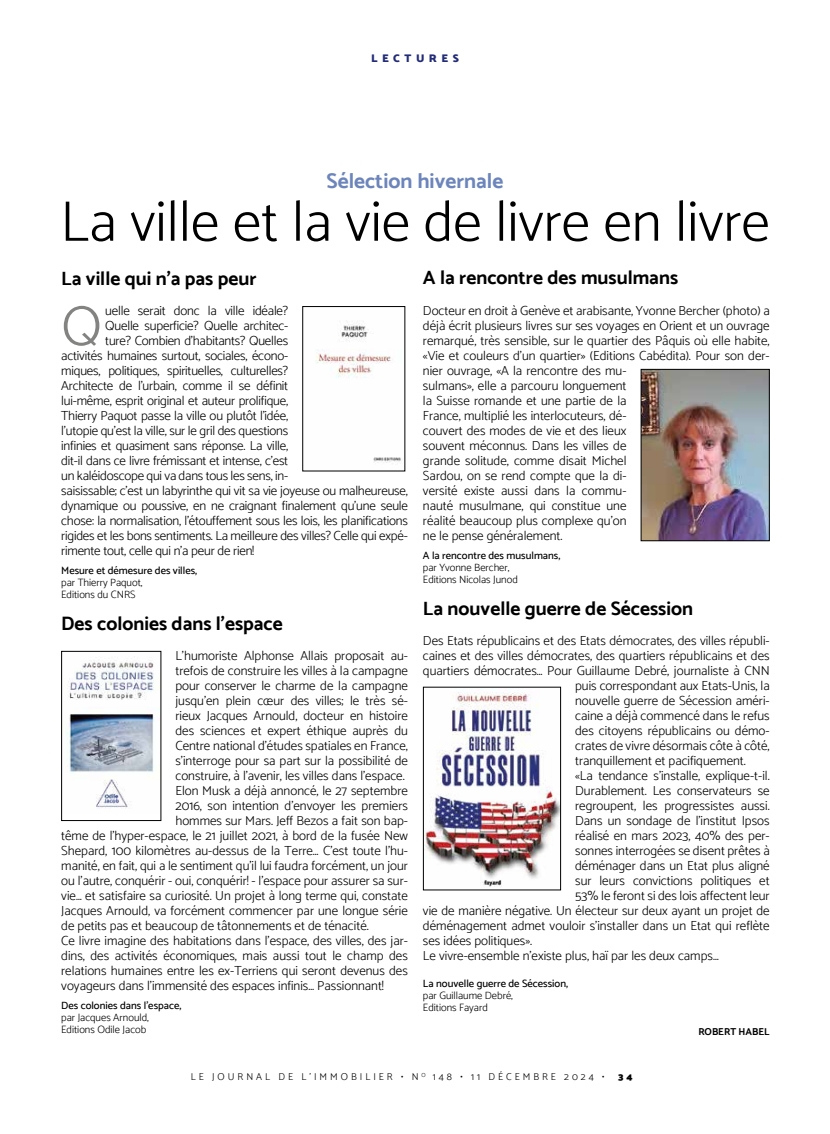
<style>
.page{position:relative;width:830px;height:1134px;background:#fff}
.page>*{position:absolute;margin:0;border:0;box-sizing:border-box;transform-origin:0 0}
.t1{font:300 57.5px "Catamaran";color:#000}
.t2{font:300 56.38px "Catamaran";color:#838382}
.t3{font:700 21.25px "Catamaran";color:#6c85ba}
.t4{font:700 19.38px "Catamaran";color:#000}
.t5{font:300 13.12px/15px "Catamaran";color:#000}
.t6{font:900 11.25px "Catamaran";letter-spacing:.4em;color:#232c77}
.t7{font:300 10.62px/11.9px "Catamaran";color:#000}
.t8{font:500 10.62px "Catamaran";color:#000}
.t9{font:300 10px "Catamaran";letter-spacing:.3em;color:#000}
.t10{font:700 10px "Catamaran";color:#000}
.t11{font:900 10px "Catamaran";color:#000}
</style>
<div class="page">
<img style="left:315px;top:320px;width:86px;height:144px">
<div style="left:302px;top:306px;width:103px;height:165px;border:1px solid #000"></div>
<img style="left:66px;top:657px;width:93px;height:151px">
<div style="left:61px;top:651px;width:100px;height:170px;border:1px solid #000"></div>
<img style="left:642px;top:371px;width:125px;height:168px">
<div style="left:640px;top:369px;width:129px;height:172px;border:1px solid #000"></div>
<img style="left:425px;top:692px;width:133px;height:195px">
<div style="left:423px;top:687px;width:137px;height:203px;border:1px solid #000"></div>
<p class="t6" style="left:371px;top:51px;width:89px">LECTURES</p>
<h3 class="t3" style="left:326px;top:168px;width:178px">Sélection hivernale</h3>
<h1 class="t1" style="left:60px;top:187px;width:710px">La ville et la vie de livre en livre</h1>
<h3 class="t4" style="left:61px;top:267px;width:197px">La ville qui n’a pas peur</h3>
<h2 class="t2" style="left:61px;top:293px;width:42px">Q</h2>
<p class="t5" style="left:105px;top:303px;width:184px">uelle serait donc la ville idéale?</p>
<p class="t5" style="left:105px;top:318px;width:184px">Quelle superficie? Quelle architec-</p>
<p class="t5" style="left:105px;top:333px;width:184px">ture? Combien d’habitants? Quelles</p>
<p class="t5" style="left:61px;top:348px;width:228px">activités humaines surtout, sociales, écono-</p>
<p class="t5" style="left:61px;top:363px;width:228px">miques, politiques, spirituelles, culturelles?</p>
<p class="t5" style="left:61px;top:378px;width:228px">Architecte de l’urbain, comme il se définit</p>
<p class="t5" style="left:61px;top:393px;width:228px">lui-même, esprit original et auteur prolifique,</p>
<p class="t5" style="left:61px;top:408px;width:228px">Thierry Paquot passe la ville ou plutôt l’idée,</p>
<p class="t5" style="left:61px;top:423px;width:228px">l’utopie qu’est la ville, sur le gril des questions</p>
<p class="t5" style="left:61px;top:438px;width:228px">infinies et quasiment sans réponse. La ville,</p>
<p class="t5" style="left:61px;top:453px;width:228px">dit-il dans ce livre frémissant et intense, c’est</p>
<p class="t5" style="left:61px;top:468px;width:228px">un kaléidoscope qui va dans tous les sens, in-</p>
<p class="t5" style="left:61px;top:483px;width:348px">saisissable; c’est un labyrinthe qui vit sa vie joyeuse ou malheureuse,</p>
<p class="t5" style="left:61px;top:498px;width:348px">dynamique ou poussive, en ne craignant finalement qu’une seule</p>
<p class="t5" style="left:61px;top:513px;width:348px">chose: la normalisation, l’étouffement sous les lois, les planifications</p>
<p class="t5" style="left:61px;top:528px;width:348px">rigides et les bons sentiments. La meilleure des villes? Celle qui expé-</p>
<p class="t5" style="left:61px;top:543px;width:194px">rimente tout, celle qui n’a peur de rien!</p>
<p class="t8" style="left:61px;top:564px;width:137px">Mesure et démesure des villes,</p>
<p class="t7" style="left:61px;top:576px;width:83px">par Thierry Paquot,<br>Editions du CNRS</p>
<h3 class="t4" style="left:61px;top:612px;width:223px">Des colonies dans l’espace</h3>
<p class="t5" style="left:175px;top:648px;width:234px">L’humoriste Alphonse Allais proposait au-</p>
<p class="t5" style="left:175px;top:663px;width:234px">trefois de construire les villes à la campagne</p>
<p class="t5" style="left:175px;top:678px;width:234px">pour conserver le charme de la campagne</p>
<p class="t5" style="left:175px;top:693px;width:234px">jusqu’en plein cœur des villes; le très sé-</p>
<p class="t5" style="left:175px;top:708px;width:234px">rieux Jacques Arnould, docteur en histoire</p>
<p class="t5" style="left:175px;top:723px;width:234px">des sciences et expert éthique auprès du</p>
<p class="t5" style="left:175px;top:738px;width:234px">Centre national d’études spatiales en France,</p>
<p class="t5" style="left:175px;top:753px;width:234px">s’interroge pour sa part sur la possibilité de</p>
<p class="t5" style="left:175px;top:768px;width:231px">construire, à l’avenir, les villes dans l’espace.</p>
<p class="t5" style="left:175px;top:783px;width:234px">Elon Musk a déjà annoncé, le 27 septembre</p>
<p class="t5" style="left:175px;top:798px;width:234px">2016, son intention d’envoyer les premiers</p>
<p class="t5" style="left:175px;top:813px;width:234px">hommes sur Mars. Jeff Bezos a fait son bap-</p>
<p class="t5" style="left:61px;top:828px;width:348px">tême de l’hyper-espace, le 21 juillet 2021, à bord de la fusée New</p>
<p class="t5" style="left:61px;top:843px;width:348px">Shepard, 100 kilomètres au-dessus de la Terre… C’est toute l’hu-</p>
<p class="t5" style="left:61px;top:858px;width:348px">manité, en fait, qui a le sentiment qu’il lui faudra forcément, un jour</p>
<p class="t5" style="left:61px;top:873px;width:348px">ou l’autre, conquérir - oui, conquérir! - l’espace pour assurer sa sur-</p>
<p class="t5" style="left:61px;top:888px;width:348px">vie… et satisfaire sa curiosité. Un projet à long terme qui, constate</p>
<p class="t5" style="left:61px;top:903px;width:348px">Jacques Arnould, va forcément commencer par une longue série</p>
<p class="t5" style="left:61px;top:918px;width:309px">de petits pas et beaucoup de tâtonnements et de ténacité.</p>
<p class="t5" style="left:61px;top:933px;width:348px">Ce livre imagine des habitations dans l’espace, des villes, des jar-</p>
<p class="t5" style="left:61px;top:948px;width:348px">dins, des activités économiques, mais aussi tout le champ des</p>
<p class="t5" style="left:61px;top:963px;width:348px">relations humaines entre les ex-Terriens qui seront devenus des</p>
<p class="t5" style="left:61px;top:978px;width:324px">voyageurs dans l’immensité des espaces infinis… Passionnant!</p>
<p class="t8" style="left:61px;top:999px;width:121px">Des colonies dans l’espace,</p>
<p class="t7" style="left:61px;top:1011px;width:89px">par Jacques Arnould,<br>Editions Odile Jacob</p>
<h3 class="t4" style="left:423px;top:266px;width:256px">A la rencontre des musulmans</h3>
<p class="t5" style="left:423px;top:303px;width:348px">Docteur en droit à Genève et arabisante, Yvonne Bercher (photo) a déjà écrit plusieurs livres sur ses voyages en Orient et un ouvrage remarqué, très sensible, sur le quartier des Pâquis où elle habite, «Vie et couleurs d’un quartier» (Editions Cabédita). Pour son der&shy;nier ouvrage, «A la rencontre des mu-<br>sulmans», elle a parcouru longuement<br>la Suisse romande et une partie de la<br>France, multiplié les interlocuteurs, dé-<br>couvert des modes de vie et des lieux<br>souvent méconnus. Dans les villes de<br>grande solitude, comme disait Michel<br>Sardou, on se rend compte que la di-<br>versité existe aussi dans la commu-<br>nauté musulmane, qui constitue une<br>réalité beaucoup plus complexe qu’on<br>ne le pense généralement.</p>
<p class="t8" style="left:423px;top:549px;width:139px">A la rencontre des musulmans,</p>
<p class="t7" style="left:423px;top:561px;width:96px">par Yvonne Bercher,<br>Editions Nicolas Junod</p>
<h3 class="t4" style="left:423px;top:597px;width:271px">La nouvelle guerre de Sécession</h3>
<p class="t5" style="left:423px;top:633px;width:348px">Des Etats républicains et des Etats démocrates, des villes républi-</p>
<p class="t5" style="left:423px;top:648px;width:348px">caines et des villes démocrates, des quartiers républicains et des</p>
<p class="t5" style="left:423px;top:663px;width:348px">quartiers démocrates… Pour Guillaume Debré, journaliste à CNN</p>
<p class="t5" style="left:575px;top:678px;width:196px">puis correspondant aux Etats-Unis, la</p>
<p class="t5" style="left:575px;top:693px;width:196px">nouvelle guerre de Sécession améri-</p>
<p class="t5" style="left:575px;top:708px;width:196px">caine a déjà commencé dans le refus</p>
<p class="t5" style="left:575px;top:723px;width:196px">des citoyens républicains ou démo-</p>
<p class="t5" style="left:575px;top:738px;width:196px">crates de vivre désormais côte à côté,</p>
<p class="t5" style="left:575px;top:753px;width:172px">tranquillement et pacifiquement.</p>
<p class="t5" style="left:575px;top:768px;width:196px">«La tendance s’installe, explique-t-il.</p>
<p class="t5" style="left:575px;top:783px;width:196px">Durablement. Les conservateurs se</p>
<p class="t5" style="left:575px;top:798px;width:196px">regroupent, les progressistes aussi.</p>
<p class="t5" style="left:575px;top:813px;width:196px">Dans un sondage de l’institut Ipsos</p>
<p class="t5" style="left:575px;top:828px;width:196px">réalisé en mars 2023, 40% des per-</p>
<p class="t5" style="left:575px;top:843px;width:196px">sonnes interrogées se disent prêtes à</p>
<p class="t5" style="left:575px;top:858px;width:196px">déménager dans un Etat plus aligné</p>
<p class="t5" style="left:575px;top:873px;width:196px">sur leurs convictions politiques et</p>
<p class="t5" style="left:575px;top:888px;width:196px">53% le feront si des lois affectent leur</p>
<p class="t5" style="left:423px;top:903px;width:348px">vie de manière négative. Un électeur sur deux ayant un projet de</p>
<p class="t5" style="left:423px;top:918px;width:348px">déménagement admet vouloir s’installer dans un Etat qui reflète</p>
<p class="t5" style="left:423px;top:933px;width:111px">ses idées politiques».</p>
<p class="t5" style="left:423px;top:948px;width:297px">Le vivre-ensemble n’existe plus, haï par les deux camps…</p>
<p class="t8" style="left:423px;top:977px;width:146px">La nouvelle guerre de Sécession,</p>
<p class="t7" style="left:423px;top:989px;width:91px">par Guillaume Debré,<br>Editions Fayard</p>
<p class="t10" style="left:698px;top:1026px;width:73px">ROBERT HABEL</p>
<p class="t9" style="left:191px;top:1071px;width:415px">LE JOURNAL DE L’IMMOBILIER • N <sup>O</sup> 148 • 11 DÉCEMBRE 2024 •</p>
<p class="t11" style="left:618px;top:1071px;width:16px">3 4</p>
</div>
